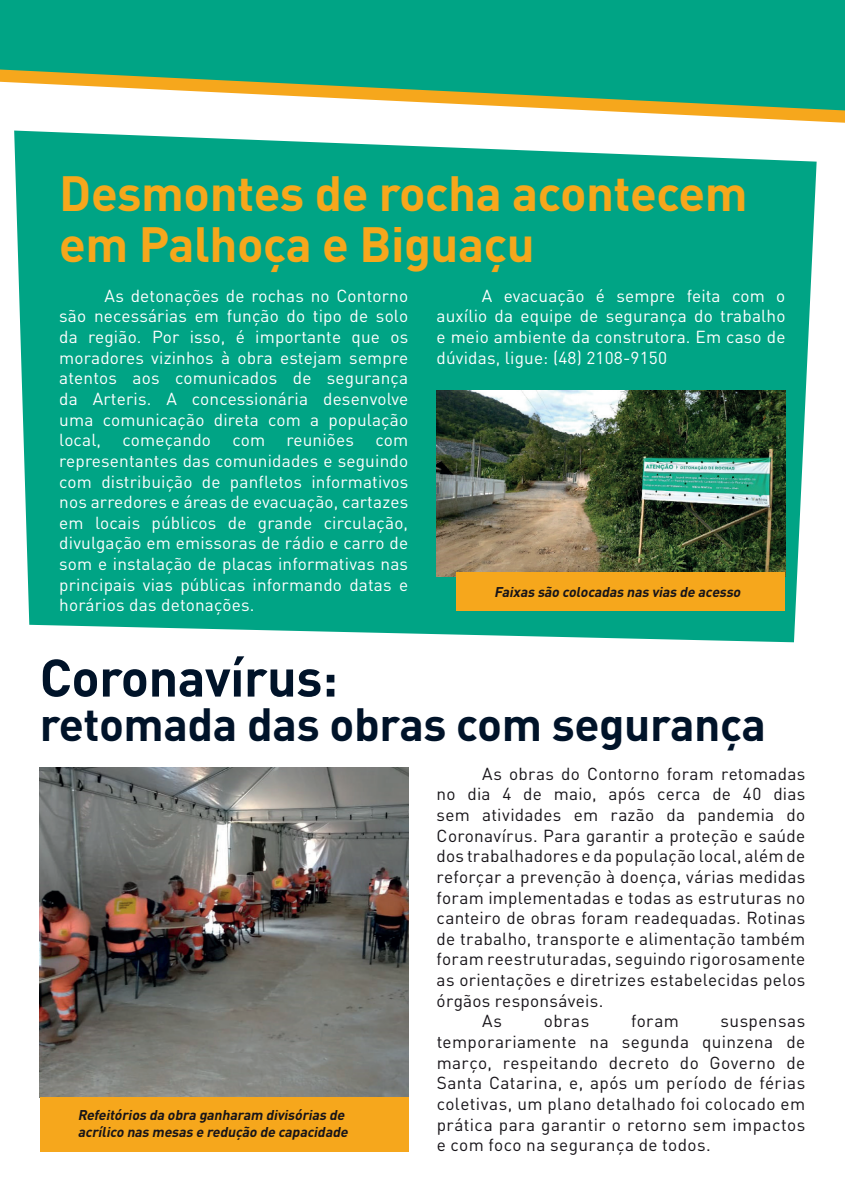
<style>
.page{position:relative;width:845px;height:1191px;background:#fff}
.page>*{position:absolute;margin:0;border:0;box-sizing:border-box;transform-origin:0 0}
.t1{font:700 52px "DIN Pro";letter-spacing:-.01em;color:#001329}
.t2{font:700 48.8px/51.4px "DIN Pro";letter-spacing:-.01em;color:#f6a71c}
.t3{font:700 46px "DIN Pro";letter-spacing:-.01em;color:#001329}
.t4{font:17.2px/20.6px "DIN Pro";letter-spacing:.01em;color:#fff;text-align:justify}
.t5{font:17.2px/20.6px "DIN Pro";letter-spacing:.015em;color:#171419;text-align:justify}
.t6{font:italic 700 14px/16.8px "DIN Pro";color:#171419}
</style>
<div class="page">
<img style="left:40px;top:767px;width:368px;height:330px">
<div style="left:0;top:0;width:845px;height:289px;background:#00a485"></div>
<svg style="left:0;top:69px;width:845px;height:574px;fill:#fff"></svg>
<svg style="left:14px;top:131px;width:802px;height:511px;fill:#00a485"></svg>
<img style="left:437px;top:391px;width:348px;height:185px">
<div style="left:456px;top:572px;width:329px;height:39px;background:#f6a71c"></div>
<div style="left:40px;top:1097px;width:368px;height:54px;background:#f6a71c"></div>
<h2 class="t2" style="left:59px;top:161px;width:690px">Desmontes de rocha acontecem em Palhoça e Biguaçu</h2>
<p class="t4" style="left:59px;top:283px;width:350px;text-indent:45px">As detonações de rochas no Contorno são necessárias em função do tipo de solo da região. Por isso, é importante que os moradores vizinhos à obra estejam sempre atentos aos comunicados de segurança da Arteris. A concessionária desenvolve uma comunicação direta com a população local, começando com reuniões com representantes das comunidades e seguindo com distribuição de panfletos informativos nos arredores e áreas de evacuação, cartazes em locais públicos de grande circulação, divulgação em emissoras de rádio e carro de som e instalação de placas informativas nas principais vias públicas informando datas e horários das detonações.</p>
<p class="t4" style="left:436px;top:283px;width:350px;text-indent:45px">A evacuação é sempre feita com o auxílio da equipe de segurança do trabalho e meio ambiente da construtora. Em caso de dúvidas, ligue: (48) 2108-9150</p>
<p class="t6" style="left:494px;top:581px;width:251px">Faixas são colocadas nas vias de acesso</p>
<h1 class="t1" style="left:40px;top:634px;width:300px">Coronavírus:</h1>
<h3 class="t3" style="left:40px;top:685px;width:728px">retomada das obras com segurança</h3>
<p class="t6" style="left:78px;top:1104px;width:275px">Refeitórios da obra ganharam divisórias de acrílico nas mesas e redução de capacidade</p>
<p class="t5" style="left:482px;top:761px;width:325px">As obras do Contorno foram retomadas</p>
<p class="t5" style="left:437px;top:782px;width:370px">no dia 4 de maio, após cerca de 40 dias</p>
<p class="t5" style="left:437px;top:802px;width:370px">sem atividades em razão da pandemia do</p>
<p class="t5" style="left:437px;top:823px;width:370px">Coronavírus. Para garantir a proteção e saúde</p>
<p class="t5" style="left:437px;top:844px;width:370px">dos trabalhadores e da população local, além de</p>
<p class="t5" style="left:437px;top:864px;width:370px">reforçar a prevenção à doença, várias medidas</p>
<p class="t5" style="left:437px;top:885px;width:370px">foram implementadas e todas as estruturas no</p>
<p class="t5" style="left:437px;top:906px;width:370px">canteiro de obras foram readequadas. Rotinas</p>
<p class="t5" style="left:437px;top:926px;width:370px">de trabalho, transporte e alimentação também</p>
<p class="t5" style="left:437px;top:947px;width:370px">foram reestruturadas, seguindo rigorosamente</p>
<p class="t5" style="left:437px;top:968px;width:370px">as orientações e diretrizes estabelecidas pelos</p>
<p class="t5" style="left:437px;top:988px;width:168px">órgãos responsáveis.</p>
<p class="t5" style="left:482px;top:1009px;width:22px">As</p>
<p class="t5" style="left:544px;top:1009px;width:47px">obras</p>
<p class="t5" style="left:631px;top:1009px;width:49px">foram</p>
<p class="t5" style="left:437px;top:1009px;width:370px;text-indent:284px">suspensas temporariamente na segunda quinzena de março, respeitando decreto do Governo de Santa Catarina, e, após um período de férias coletivas, um plano detalhado foi colocado em prática para garantir o retorno sem impactos e com foco na segurança de todos.</p>
</div>
